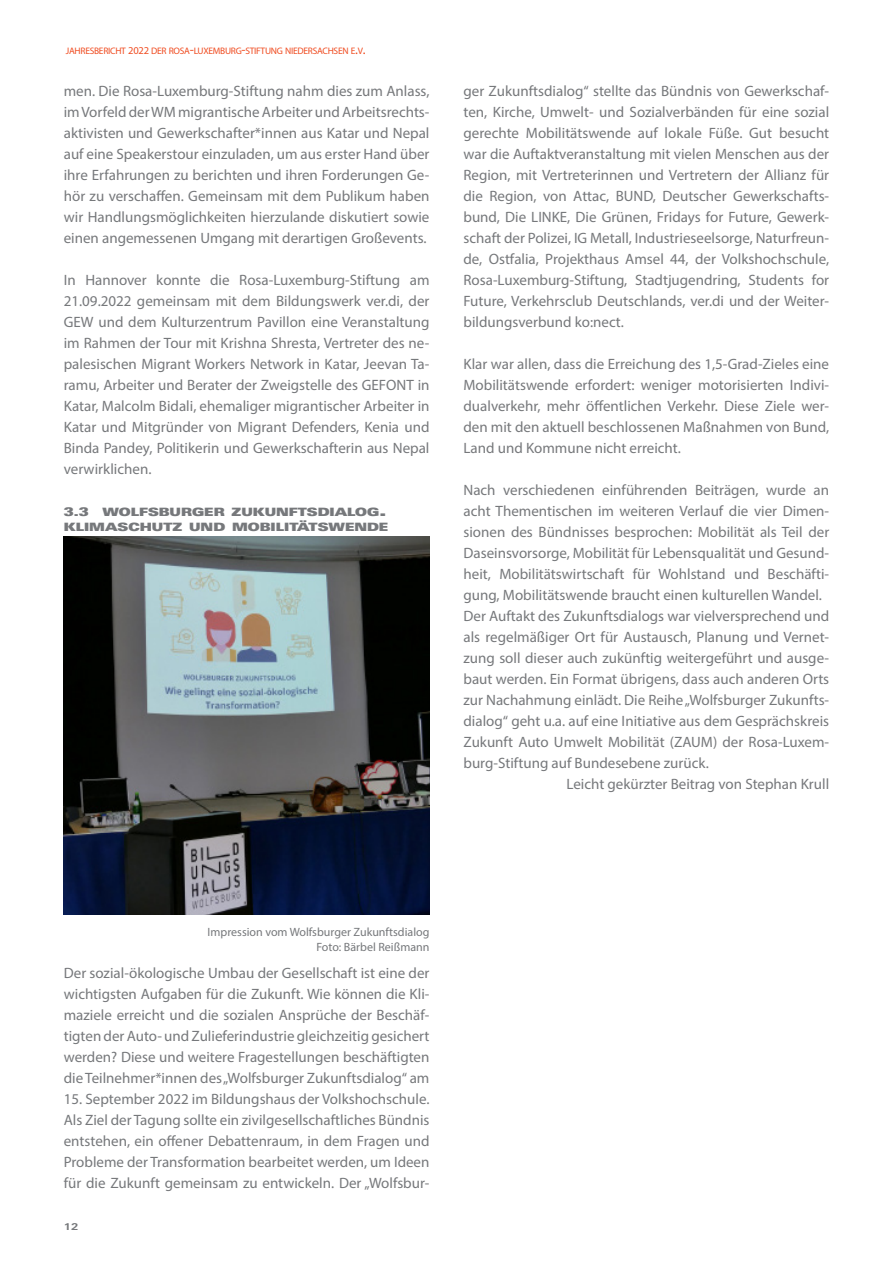
<style>
.page{position:relative;width:893px;height:1263px;background:#fff}
.page>*{position:absolute;margin:0;border:0;box-sizing:border-box;transform-origin:0 0}
.Fließtext{font:15px/21px "Myriad Pro";color:#76787b;text-align:justify}
.Bildunterschrift{font:12px/14.4px "Myriad Pro";color:#76787b;text-align:right}
.Subhead{font:11.55px/15px "Linotype Univers 940 Ex X Black";color:#76787b}
.t1{font:9.45px "Myriad Pro";letter-spacing:-.03em;color:#f04d22}
.t2{font:700 9.45px "Linotype Univers 630";color:#76787b;scale:1.22 1}
.s1{font-size:10.5px}
.s2{font-size:13.5px}
.s3{font-size:12px}
.s4{font-size:16.5px}
</style>
<div class="page">
<img style="left:64px;top:536px;width:365px;height:378px">
<p class="t1" style="left:66px;top:45px;width:301px">JAHRESBERICHT <span class="s1">2022</span> DER ROSA<span class="s2">-</span>LUXEMBURG<span class="s2">-</span>STIFTUNG NIEDERSACHSEN E<span class="s2">.</span>V<span class="s2">.</span></p>
<p class="Fließtext" style="left:64px;top:80px;width:367px">men. Die Rosa-Luxemburg-Stiftung nahm dies zum Anlass, im Vorfeld der WM migrantische Arbeiter und Arbeitsrechts&shy;aktivisten und Gewerkschafter*innen aus Katar und Nepal auf eine Speakerstour einzuladen, um aus erster Hand über ihre Erfahrungen zu berichten und ihren Forderungen Ge&shy;hör zu verschaffen. Gemeinsam mit dem Publikum haben wir Handlungsmöglichkeiten hierzulande diskutiert sowie einen angemessenen Umgang mit derartigen Großevents.</p>
<p class="Fließtext" style="left:64px;top:269px;width:367px">In Hannover konnte die Rosa-Luxemburg-Stiftung am 21.09.2022 gemeinsam mit dem Bildungswerk ver.di, der GEW und dem Kulturzentrum Pavillon eine Veranstaltung im Rahmen der Tour mit Krishna Shresta, Vertreter des ne&shy;palesischen Migrant Workers Network in Katar, Jeevan Ta&shy;ramu, Arbeiter und Berater der Zweigstelle des GEFONT in Katar, Malcolm Bidali, ehemaliger migrantischer Arbeiter in Katar und Mitgründer von Migrant Defenders, Kenia und Binda Pandey, Politikerin und Gewerkschafterin aus Nepal verwirklichen.</p>
<p class="Subhead" style="left:64px;top:504px;width:326px"><span class="s3">3.3</span> WOLFSBURGER ZUKUNFTSDIALOG<span class="s4">.<br></span>KLIMASCHUTZ UND MOBILITÄTSWENDE</p>
<p class="Fließtext" style="left:463px;top:80px;width:367px">ger Zukunftsdialog“ stellte das Bündnis von Gewerkschaf&shy;ten, Kirche, Umwelt- und Sozialverbänden für eine sozial gerechte Mobilitätswende auf lokale Füße. Gut besucht war die Auftaktveranstaltung mit vielen Menschen aus der Region, mit Vertreterinnen und Vertretern der Allianz für die Region, von Attac, BUND, Deutscher Gewerkschafts&shy;bund, Die LINKE, Die Grünen, Fridays for Future, Gewerk&shy;schaft der Polizei, IG Metall, Industrieseelsorge, Naturfreun&shy;de, Ostfalia, Projekthaus Amsel 44, der Volkshochschule, Rosa-Luxemburg-Stiftung, Stadtjugendring, Students for Future, Verkehrsclub Deutschlands, ver.di und der Weiter&shy;bildungsverbund ko:nect.</p>
<p class="Fließtext" style="left:463px;top:353px;width:367px">Klar war allen, dass die Erreichung des 1,5-Grad-Zieles eine Mobilitätswende erfordert: weniger motorisierten Indivi&shy;dualverkehr, mehr öffentlichen Verkehr. Diese Ziele wer&shy;den mit den aktuell beschlossenen Maßnahmen von Bund, Land und Kommune nicht erreicht.</p>
<p class="Fließtext" style="left:463px;top:479px;width:367px">Nach verschiedenen einführenden Beiträgen, wurde an acht Thementischen im weiteren Verlauf die vier Dimen&shy;sionen des Bündnisses besprochen: Mobilität als Teil der Daseinsvorsorge, Mobilität für Lebensqualität und Gesund&shy;heit, Mobilitätswirtschaft für Wohlstand und Beschäfti&shy;gung, Mobilitätswende braucht einen kulturellen Wandel.</p>
<p class="Fließtext" style="left:463px;top:605px;width:367px">Der Auftakt des Zukunftsdialogs war vielversprechend und als regelmäßiger Ort für Austausch, Planung und Vernet&shy;zung soll dieser auch zukünftig weitergeführt und ausge&shy;baut werden. Ein Format übrigens, dass auch anderen Orts zur Nachahmung einlädt. Die Reihe „Wolfsburger Zukunfts&shy;dialog“ geht u.a. auf eine Initiative aus dem Gesprächskreis Zukunft Auto Umwelt Mobilität (ZAUM) der Rosa-Luxem&shy;burg-Stiftung auf Bundesebene zurück.</p>
<p class="Fließtext" style="left:566px;top:773px;width:264px">Leicht gekürzter Beitrag von Stephan Krull</p>
<p class="Bildunterschrift" style="left:208px;top:925px;width:223px">Impression vom Wolfsburger Zukunftsdialog<br>Foto: Bärbel Reißmann</p>
<p class="Fließtext" style="left:64px;top:962px;width:367px">Der sozial-ökologische Umbau der Gesellschaft ist eine der wichtigsten Aufgaben für die Zukunft. Wie können die Kli&shy;maziele erreicht und die sozialen Ansprüche der Beschäf&shy;tigten der Auto- und Zulieferindustrie gleichzeitig gesichert werden? Diese und weitere Fragestellungen beschäftigten die Teilnehmer*innen des „Wolfsburger Zukunftsdialog“ am</p>
<p class="Fließtext" style="left:64px;top:1088px;width:367px">15. September 2022 im Bildungshaus der Volkshochschule.<br>Als Ziel der Tagung sollte ein zivilgesellschaftliches Bündnis entstehen, ein offener Debattenraum, in dem Fragen und Probleme der Transformation bearbeitet werden, um Ideen für die Zukunft gemeinsam zu entwickeln. Der „Wolfsbur-</p>
<p class="t2" style="left:64px;top:1221px;width:13px">12</p>
</div>
